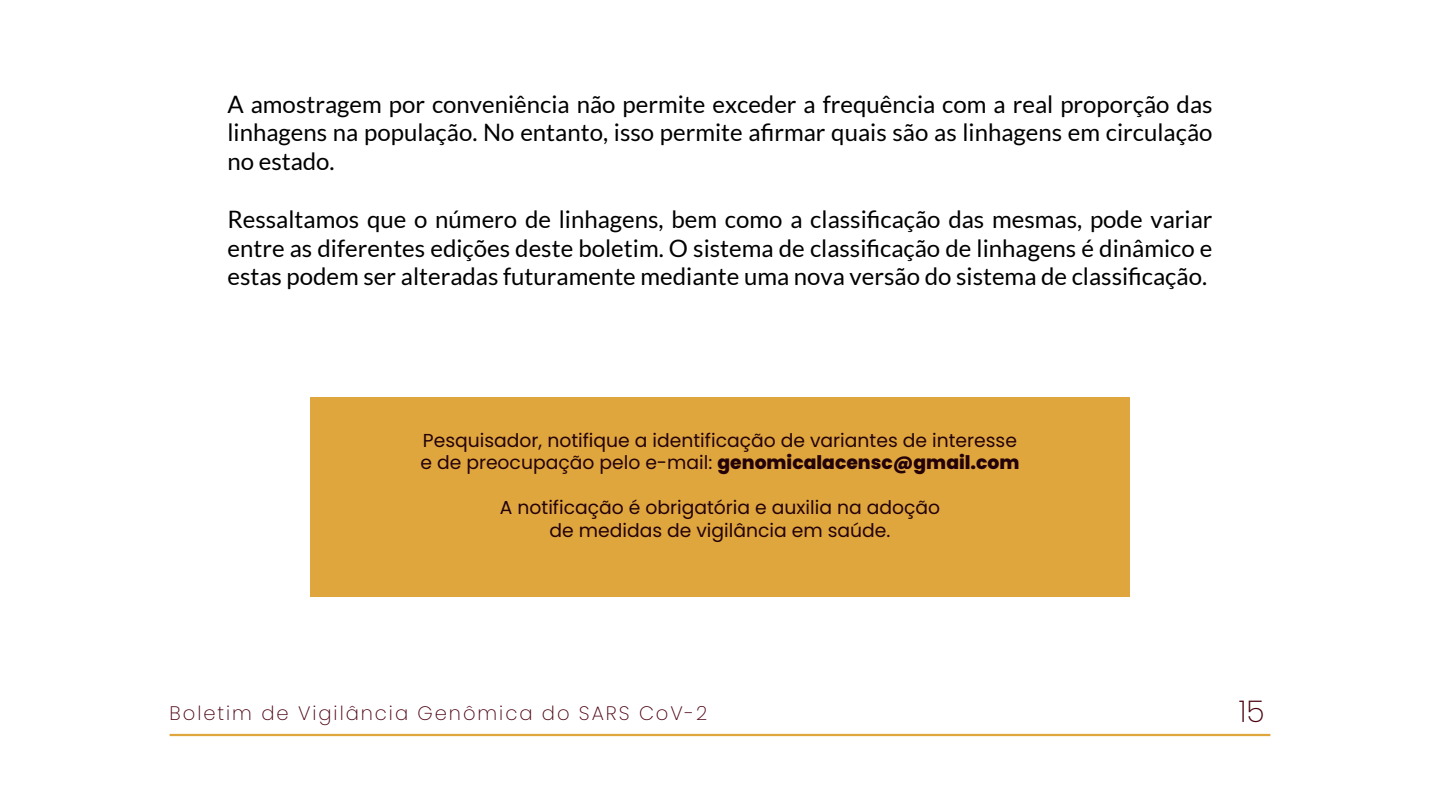
<style>
.page{position:relative;width:1440px;height:810px;background:#fff}
.page>*{position:absolute;margin:0;border:0;box-sizing:border-box;transform-origin:0 0}
.t1{font:200 30px "Poppins";color:#4b0011}
.t2{font:24px/28.8px "Lato";color:#000001;text-align:justify}
.t3{font:200 19.5px "Poppins";letter-spacing:.1em;color:#4b0011}
.t4{font:18.75px/22.5px "Poppins";color:#23020a}
.s1{font-weight:800}
</style>
<div class="page">
<div style="left:310px;top:398px;width:820px;height:199px;background:#e0a63e"></div>
<hr style="left:170px;top:734px;width:1100px;height:2px;background:#e0a63e">
<p class="t2" style="left:227px;top:89px;width:987px">A amostragem por conveniência não permite exceder a frequência com a real proporção das linhagens na população. No entanto, isso permite afirmar quais são as linhagens em circulação no estado.</p>
<p class="t2" style="left:227px;top:205px;width:987px">Ressaltamos que o número de linhagens, bem como a classificação das mesmas, pode variar entre as diferentes edições deste boletim. O sistema de classificação de linhagens é dinâmico e estas podem ser alteradas futuramente mediante uma nova versão do sistema de classificação.</p>
<p class="t4" style="left:420px;top:429px;width:601px">Pesquisador, notifique a identificação de variantes de interesse e de preocupação pelo e-mail: <span class="s1">genomicalacensc@gmail.com</span></p>
<p class="t4" style="left:500px;top:497px;width:442px;text-align:center">A notificação é obrigatória e auxilia na adoção de medidas de vigilância em saúde.</p>
<p class="t3" style="left:170px;top:702px;width:539px">Boletim de Vigilância Genômica do SARS CoV-2</p>
<p class="t1" style="left:1239px;top:694px;width:27px">15</p>
</div>
